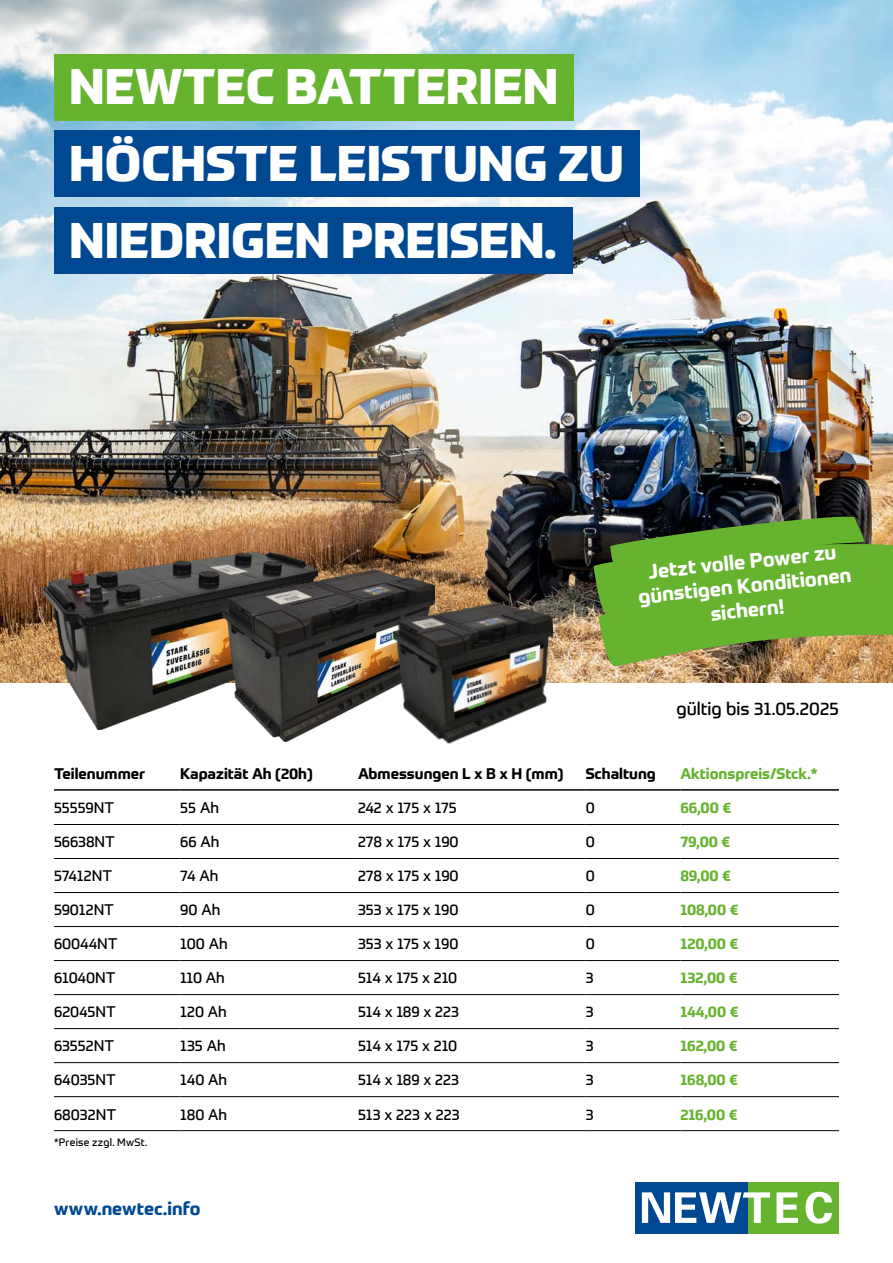
<style>
.page{position:relative;width:893px;height:1263px;background:#fff}
.page>*{position:absolute;margin:0;border:0;box-sizing:border-box;transform-origin:0 0}
.t1{font:800 48.75px/76.8px "Prometo";color:#fff}
.t2{font:700 20.1px/24.2px "Prometo";color:#fff;text-align:center}
.t3{font:700 18px "Prometo";letter-spacing:.005em;color:#004891}
.t4{font:17.85px "Prometo";color:#000}
.t5{font:15px "Prometo";color:#000}
.t6{font:700 15px "Prometo";color:#65b32e}
.t7{font:700 15px "Prometo";color:#000}
.t8{font:15px "Prometo";letter-spacing:-.025em;color:#000}
.t9{font:15px "Prometo";letter-spacing:-.02em;color:#000}
.t10{font:10.5px "Prometo";letter-spacing:.025em;color:#000}
</style>
<div class="page">
<img style="left:0;top:0;width:893px;height:682px">
<div style="left:747px;top:1182px;width:92px;height:51px;background:#65b32e"></div>
<div style="left:635px;top:1182px;width:112px;height:51px;background:#004891"></div>
<svg style="left:642px;top:1192px;width:128px;height:31px"></svg>
<svg style="left:805px;top:1192px;width:27px;height:31px"></svg>
<svg style="left:776px;top:1192px;width:22px;height:31px"></svg>
<div style="left:54px;top:54px;width:519px;height:66px;background:#65b32e"></div>
<div style="left:54px;top:131px;width:585px;height:66px;background:#004891"></div>
<div style="left:54px;top:207px;width:519px;height:67px;background:#004891"></div>
<hr style="left:54px;top:824px;width:126px;height:1px;background:#000">
<hr style="left:180px;top:824px;width:178px;height:1px;background:#000">
<hr style="left:358px;top:824px;width:228px;height:1px;background:#000">
<hr style="left:586px;top:824px;width:94px;height:1px;background:#000">
<hr style="left:680px;top:824px;width:159px;height:1px;background:#000">
<hr style="left:54px;top:858px;width:126px;height:1px;background:#000">
<hr style="left:180px;top:858px;width:178px;height:1px;background:#000">
<hr style="left:358px;top:858px;width:228px;height:1px;background:#000">
<hr style="left:586px;top:858px;width:94px;height:1px;background:#000">
<hr style="left:680px;top:858px;width:159px;height:1px;background:#000">
<hr style="left:54px;top:892px;width:126px;height:1px;background:#000">
<hr style="left:180px;top:892px;width:178px;height:1px;background:#000">
<hr style="left:358px;top:892px;width:228px;height:1px;background:#000">
<hr style="left:586px;top:892px;width:94px;height:1px;background:#000">
<hr style="left:680px;top:892px;width:159px;height:1px;background:#000">
<hr style="left:54px;top:926px;width:126px;height:1px;background:#000">
<hr style="left:180px;top:926px;width:178px;height:1px;background:#000">
<hr style="left:358px;top:926px;width:228px;height:1px;background:#000">
<hr style="left:586px;top:926px;width:94px;height:1px;background:#000">
<hr style="left:680px;top:926px;width:159px;height:1px;background:#000">
<hr style="left:54px;top:960px;width:126px;height:1px;background:#000">
<hr style="left:180px;top:960px;width:178px;height:1px;background:#000">
<hr style="left:358px;top:960px;width:228px;height:1px;background:#000">
<hr style="left:586px;top:960px;width:94px;height:1px;background:#000">
<hr style="left:680px;top:960px;width:159px;height:1px;background:#000">
<hr style="left:54px;top:994px;width:126px;height:1px;background:#000">
<hr style="left:180px;top:994px;width:178px;height:1px;background:#000">
<hr style="left:358px;top:994px;width:228px;height:1px;background:#000">
<hr style="left:586px;top:994px;width:94px;height:1px;background:#000">
<hr style="left:680px;top:994px;width:159px;height:1px;background:#000">
<hr style="left:54px;top:1028px;width:126px;height:1px;background:#000">
<hr style="left:180px;top:1028px;width:178px;height:1px;background:#000">
<hr style="left:358px;top:1028px;width:228px;height:1px;background:#000">
<hr style="left:586px;top:1028px;width:94px;height:1px;background:#000">
<hr style="left:680px;top:1028px;width:159px;height:1px;background:#000">
<hr style="left:54px;top:1062px;width:126px;height:1px;background:#000">
<hr style="left:180px;top:1062px;width:178px;height:1px;background:#000">
<hr style="left:358px;top:1062px;width:228px;height:1px;background:#000">
<hr style="left:586px;top:1062px;width:94px;height:1px;background:#000">
<hr style="left:680px;top:1062px;width:159px;height:1px;background:#000">
<hr style="left:54px;top:1096px;width:126px;height:1px;background:#000">
<hr style="left:180px;top:1096px;width:178px;height:1px;background:#000">
<hr style="left:358px;top:1096px;width:228px;height:1px;background:#000">
<hr style="left:586px;top:1096px;width:94px;height:1px;background:#000">
<hr style="left:680px;top:1096px;width:159px;height:1px;background:#000">
<hr style="left:54px;top:1130px;width:126px;height:1px;background:#000">
<hr style="left:180px;top:1130px;width:178px;height:1px;background:#000">
<hr style="left:358px;top:1130px;width:228px;height:1px;background:#000">
<hr style="left:586px;top:1130px;width:94px;height:1px;background:#000">
<hr style="left:680px;top:1130px;width:159px;height:1px;background:#000">
<hr style="left:54px;top:789px;width:126px;height:2px;background:#000">
<hr style="left:180px;top:789px;width:178px;height:2px;background:#000">
<hr style="left:358px;top:789px;width:228px;height:2px;background:#000">
<hr style="left:586px;top:789px;width:94px;height:2px;background:#000">
<hr style="left:680px;top:789px;width:159px;height:2px;background:#000">
<svg style="left:594px;top:514px;width:299px;height:152px;background:#6b9e36"></svg>
<img style="left:44px;top:553px;width:274px;height:177px">
<img style="left:223px;top:570px;width:211px;height:172px">
<img style="left:392px;top:601px;width:165px;height:143px">
<h1 class="t1" style="left:69px;top:49px;width:556px">NEWTEC BATTERIEN<br>HÖCHSTE LEISTUNG ZU<br>NIEDRIGEN PREISEN.</h1>
<h2 class="t2" style="left:635px;top:561px;width:216px;rotate:-6deg">Jetzt volle Power zu günstigen Konditionen sichern!</h2>
<p class="t4" style="left:676px;top:698px;width:164px">gültig bis 31.05.2025</p>
<p class="t7" style="left:54px;top:764px;width:92px">Teilenummer</p>
<p class="t7" style="left:180px;top:764px;width:134px">Kapazität Ah (20h)</p>
<p class="t7" style="left:358px;top:764px;width:207px">Abmessungen L x B x H (mm)</p>
<p class="t7" style="left:586px;top:764px;width:72px">Schaltung</p>
<p class="t6" style="left:680px;top:764px;width:139px">Aktionspreis/Stck.*</p>
<p class="t5" style="left:54px;top:799px;width:62px">55559NT</p>
<p class="t5" style="left:180px;top:799px;width:40px">55 Ah</p>
<p class="t8" style="left:358px;top:799px;width:100px">242 x 175 x 175</p>
<p class="t5" style="left:586px;top:799px;width:11px">0</p>
<p class="t6" style="left:680px;top:798px;width:52px">66,00 €</p>
<p class="t5" style="left:54px;top:833px;width:62px">56638NT</p>
<p class="t5" style="left:180px;top:833px;width:41px">66 Ah</p>
<p class="t9" style="left:358px;top:833px;width:102px">278 x 175 x 190</p>
<p class="t5" style="left:586px;top:833px;width:11px">0</p>
<p class="t6" style="left:680px;top:832px;width:52px">79,00 €</p>
<p class="t5" style="left:54px;top:867px;width:60px">57412NT</p>
<p class="t5" style="left:180px;top:867px;width:40px">74 Ah</p>
<p class="t9" style="left:358px;top:867px;width:102px">278 x 175 x 190</p>
<p class="t5" style="left:586px;top:867px;width:11px">0</p>
<p class="t6" style="left:680px;top:866px;width:52px">89,00 €</p>
<p class="t5" style="left:54px;top:901px;width:62px">59012NT</p>
<p class="t5" style="left:180px;top:901px;width:42px">90 Ah</p>
<p class="t5" style="left:358px;top:901px;width:102px">353 x 175 x 190</p>
<p class="t5" style="left:586px;top:901px;width:11px">0</p>
<p class="t6" style="left:680px;top:901px;width:60px">108,00 €</p>
<p class="t5" style="left:54px;top:935px;width:65px">60044NT</p>
<p class="t5" style="left:180px;top:935px;width:49px">100 Ah</p>
<p class="t5" style="left:358px;top:935px;width:102px">353 x 175 x 190</p>
<p class="t5" style="left:586px;top:935px;width:11px">0</p>
<p class="t6" style="left:680px;top:935px;width:60px">120,00 €</p>
<p class="t5" style="left:54px;top:969px;width:63px">61040NT</p>
<p class="t5" style="left:180px;top:969px;width:46px">110 Ah</p>
<p class="t8" style="left:358px;top:969px;width:101px">514 x 175 x 210</p>
<p class="t5" style="left:586px;top:969px;width:9px">3</p>
<p class="t6" style="left:680px;top:969px;width:59px">132,00 €</p>
<p class="t5" style="left:54px;top:1003px;width:63px">62045NT</p>
<p class="t5" style="left:180px;top:1003px;width:48px">120 Ah</p>
<p class="t5" style="left:358px;top:1003px;width:103px">514 x 189 x 223</p>
<p class="t5" style="left:586px;top:1003px;width:9px">3</p>
<p class="t6" style="left:680px;top:1003px;width:60px">144,00 €</p>
<p class="t5" style="left:54px;top:1037px;width:62px">63552NT</p>
<p class="t5" style="left:180px;top:1037px;width:47px">135 Ah</p>
<p class="t8" style="left:358px;top:1037px;width:101px">514 x 175 x 210</p>
<p class="t5" style="left:586px;top:1037px;width:9px">3</p>
<p class="t6" style="left:680px;top:1037px;width:59px">162,00 €</p>
<p class="t5" style="left:54px;top:1071px;width:63px">64035NT</p>
<p class="t5" style="left:180px;top:1071px;width:48px">140 Ah</p>
<p class="t5" style="left:358px;top:1071px;width:103px">514 x 189 x 223</p>
<p class="t5" style="left:586px;top:1071px;width:9px">3</p>
<p class="t6" style="left:680px;top:1071px;width:59px">168,00 €</p>
<p class="t5" style="left:54px;top:1105px;width:64px">68032NT</p>
<p class="t5" style="left:180px;top:1105px;width:48px">180 Ah</p>
<p class="t5" style="left:358px;top:1105px;width:103px">513 x 223 x 223</p>
<p class="t5" style="left:586px;top:1105px;width:9px">3</p>
<p class="t6" style="left:680px;top:1105px;width:59px">216,00 €</p>
<p class="t10" style="left:54px;top:1135px;width:95px">*Preise zzgl. MwSt.</p>
<p class="t3" style="left:54px;top:1197px;width:148px">www.newtec.info</p>
</div>
